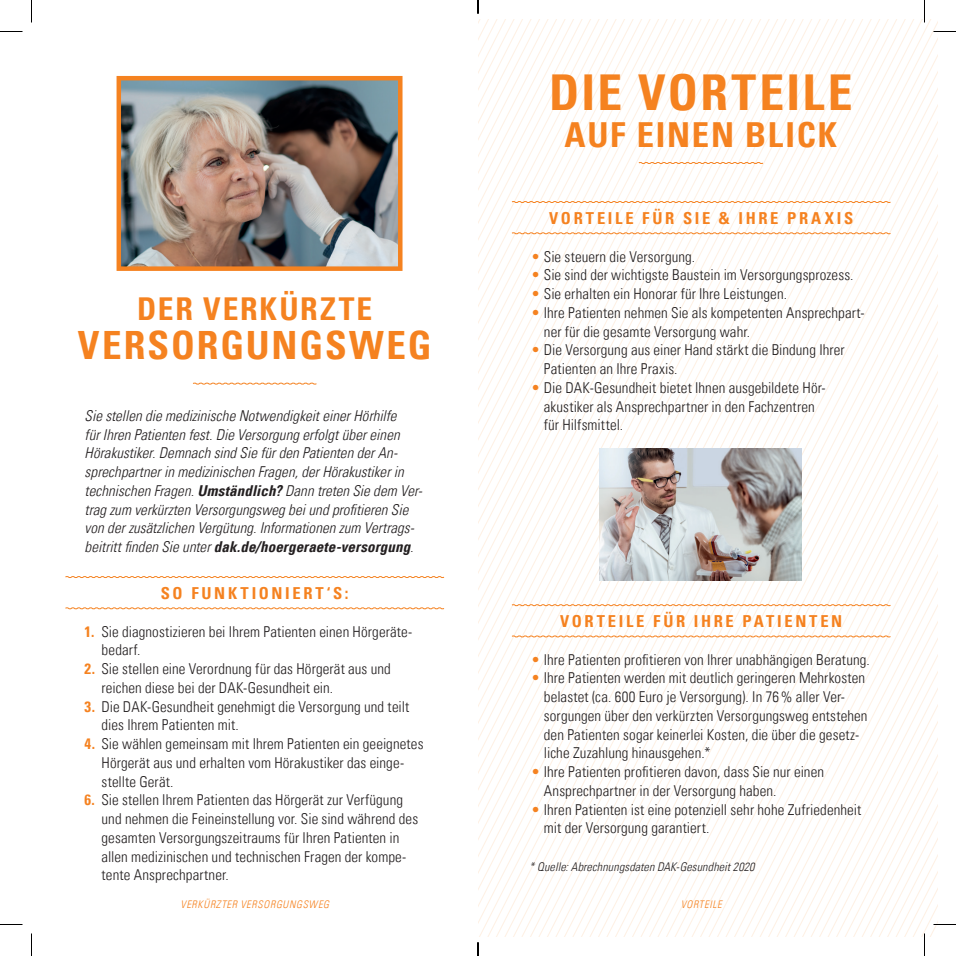
<style>
.page{position:relative;width:956px;height:956px;background:#fff}
.page>*{position:absolute;margin:0;border:0;box-sizing:border-box;transform-origin:0 0}
.t1{font:49.5px "Univers Com 67 Bold Cond";letter-spacing:.045em;color:#f58220}
.t2{font:39px "Univers Com 67 Bold Cond";letter-spacing:.05em;color:#f58220}
.t3{font:34.5px "Univers Com 67 Bold Cond";letter-spacing:.05em;color:#f58220}
.t4{font:31.5px "Univers Com 67 Bold Cond";letter-spacing:.065em;color:#f58220}
.t5{font:16.5px "Univers Com 67 Bold Cond";letter-spacing:.16em;color:#f58220}
.t6{font:15px/18.8px "Univers Com 47 Light Cond";letter-spacing:.005em;color:#231f20}
.t7{font:15px/18.8px "Univers Com 47 Light Cond Obl";letter-spacing:.005em;color:#231f20}
.t8{font:15px "Univers Com 67 Bold Cond Obl";letter-spacing:.01em;color:#231f20}
.t9{font:12px "Univers Com 47 Light Cond Obl";letter-spacing:.015em;color:#231f20}
.t10{font:10.5px "Univers Com 47 Light Cond Obl";letter-spacing:.06em;color:#f58220}
.s1{font-family:"Univers Com 67 Bold Cond Obl"}
.s2{font-family:"Univers Com 47 Light Cond Obl"}
.s3{font-family:"Univers Com 67 Bold Cond";color:#f58220}
.s4{color:#f58220}
</style>
<div class="page">
<svg style="left:574px;top:19px;width:9px;height:918px"></svg>
<svg style="left:591px;top:19px;width:9px;height:918px"></svg>
<svg style="left:625px;top:19px;width:9px;height:918px"></svg>
<svg style="left:642px;top:19px;width:9px;height:918px"></svg>
<svg style="left:659px;top:19px;width:9px;height:918px"></svg>
<svg style="left:668px;top:19px;width:8px;height:918px"></svg>
<svg style="left:676px;top:19px;width:9px;height:918px"></svg>
<svg style="left:685px;top:19px;width:8px;height:918px"></svg>
<svg style="left:693px;top:19px;width:9px;height:918px"></svg>
<svg style="left:702px;top:19px;width:8px;height:918px"></svg>
<svg style="left:710px;top:19px;width:9px;height:918px"></svg>
<svg style="left:719px;top:19px;width:8px;height:918px"></svg>
<svg style="left:727px;top:19px;width:9px;height:918px"></svg>
<svg style="left:736px;top:19px;width:8px;height:918px"></svg>
<svg style="left:744px;top:19px;width:9px;height:918px"></svg>
<svg style="left:753px;top:19px;width:8px;height:918px"></svg>
<svg style="left:761px;top:19px;width:9px;height:918px"></svg>
<svg style="left:770px;top:19px;width:8px;height:918px"></svg>
<svg style="left:778px;top:19px;width:9px;height:918px"></svg>
<svg style="left:787px;top:19px;width:8px;height:918px"></svg>
<svg style="left:795px;top:19px;width:9px;height:918px"></svg>
<svg style="left:804px;top:19px;width:8px;height:918px"></svg>
<svg style="left:812px;top:19px;width:9px;height:918px"></svg>
<svg style="left:821px;top:19px;width:8px;height:918px"></svg>
<svg style="left:829px;top:19px;width:9px;height:918px"></svg>
<svg style="left:838px;top:19px;width:8px;height:918px"></svg>
<svg style="left:846px;top:19px;width:9px;height:918px"></svg>
<svg style="left:855px;top:19px;width:8px;height:918px"></svg>
<svg style="left:863px;top:19px;width:9px;height:918px"></svg>
<svg style="left:872px;top:19px;width:8px;height:918px"></svg>
<svg style="left:880px;top:19px;width:9px;height:918px"></svg>
<svg style="left:889px;top:19px;width:8px;height:918px"></svg>
<svg style="left:897px;top:19px;width:9px;height:918px"></svg>
<img style="left:122px;top:81px;width:275px;height:185px">
<div style="left:117px;top:76px;width:285px;height:195px;border:4px solid #f58220"></div>
<img style="left:599px;top:448px;width:202px;height:132px">
<svg style="left:193px;top:382px;width:124px;height:3px"></svg>
<svg style="left:65px;top:576px;width:380px;height:2px"></svg>
<svg style="left:65px;top:607px;width:380px;height:3px"></svg>
<svg style="left:638px;top:162px;width:125px;height:2px"></svg>
<svg style="left:511px;top:201px;width:380px;height:2px"></svg>
<svg style="left:511px;top:232px;width:380px;height:3px"></svg>
<svg style="left:511px;top:604px;width:380px;height:2px"></svg>
<svg style="left:511px;top:635px;width:380px;height:3px"></svg>
<svg style="left:0;top:31px;width:22px;height:1px"></svg>
<svg style="left:0;top:924px;width:22px;height:1px"></svg>
<svg style="left:31px;top:0;width:1px;height:23px"></svg>
<svg style="left:31px;top:933px;width:1px;height:23px"></svg>
<svg style="left:906px;top:0;width:50px;height:956px"></svg>
<svg style="left:477px;top:0;width:2px;height:14px"></svg>
<svg style="left:477px;top:942px;width:2px;height:14px"></svg>
<h3 class="t4" style="left:137px;top:289px;width:237px">DER VERKÜRZTE</h3>
<h2 class="t2" style="left:78px;top:322px;width:355px">VERSORGUNGSWEG</h2>
<p class="t7" style="left:85px;top:406px;width:339px">Sie stellen die medizinische Notwendigkeit einer Hörhilfe<br>für Ihren Patienten fest. Die Versorgung erfolgt über einen Hörakustiker. Demnach sind Sie für den Patienten der An&shy;sprechpartner in medizinischen Fragen, der Hörakustiker in technischen Fragen. <span class="s1">Umständlich?</span> Dann treten Sie dem Ver&shy;trag zum verkürzten Versorgungsweg bei und profitieren Sie von der zusätzlichen Vergütung. Informationen zum Vertrags-</p>
<p class="t8" style="left:85px;top:538px;width:330px"><span class="s2">beitritt finden Sie unter</span> dak.de/hoergeraete-versorgung<span class="s2">.</span></p>
<p class="t5" style="left:161px;top:583px;width:189px">SO FUNKTIONIERT‘S:</p>
<p class="t6" style="left:102px;top:622px;width:312px;text-indent:-17px"><span class="s3">1.</span> Sie diagnostizieren bei Ihrem Patienten einen Hörgeräte&shy;bedarf.</p>
<p class="t6" style="left:102px;top:659px;width:291px;text-indent:-17px"><span class="s3">2.</span> Sie stellen eine Verordnung für das Hörgerät aus und reichen diese bei der DAK-Gesundheit ein.</p>
<p class="t6" style="left:102px;top:697px;width:309px;text-indent:-17px"><span class="s3">3.</span> Die DAK-Gesundheit genehmigt die Versorgung und teilt dies Ihrem Patienten mit.</p>
<p class="t6" style="left:102px;top:734px;width:323px;text-indent:-17px"><span class="s3">4.</span> Sie wählen gemeinsam mit Ihrem Patienten ein geeignetes<br>Hörgerät aus und erhalten vom Hörakustiker das einge&shy;stellte Gerät.</p>
<p class="t6" style="left:102px;top:791px;width:318px;text-indent:-17px"><span class="s3">6.</span> Sie stellen Ihrem Patienten das Hörgerät zur Verfügung und nehmen die Feineinstellung vor. Sie sind während des gesamten Versorgungszeitraums für Ihren Patienten in allen medizinischen und technischen Fragen der kompe&shy;tente Ansprechpartner.</p>
<h1 class="t1" style="left:549px;top:62px;width:305px">DIE VORTEILE</h1>
<h3 class="t3" style="left:565px;top:114px;width:274px">AUF EINEN BLICK</h3>
<p class="t5" style="left:549px;top:208px;width:306px">VORTEILE FÜR SIE &amp; IHRE PRAXIS</p>
<p class="t6" style="left:531px;top:247px;width:166px"><span class="s4">•</span> Sie steuern die Versorgung.</p>
<p class="t6" style="left:531px;top:266px;width:324px"><span class="s4">•</span> Sie sind der wichtigste Baustein im Versorgungsprozess.</p>
<p class="t6" style="left:531px;top:284px;width:257px"><span class="s4">•</span> Sie erhalten ein Honorar für Ihre Leistungen.</p>
<p class="t6" style="left:544px;top:303px;width:322px;text-indent:-13px"><span class="s4">•</span> Ihre Patienten nehmen Sie als kompetenten Ansprechpart&shy;ner für die gesamte Versorgung wahr.</p>
<p class="t6" style="left:544px;top:341px;width:302px;text-indent:-13px"><span class="s4">•</span> Die Versorgung aus einer Hand stärkt die Bindung Ihrer<br>Patienten an Ihre Praxis.</p>
<p class="t6" style="left:544px;top:378px;width:283px;text-indent:-13px"><span class="s4">•</span> Die DAK-Gesundheit bietet Ihnen ausgebildete Hör&shy;akustiker als Ansprechpartner in den Fachzentren für Hilfsmittel.</p>
<p class="t5" style="left:560px;top:611px;width:284px">VORTEILE FÜR IHRE PATIENTEN</p>
<p class="t6" style="left:531px;top:650px;width:340px"><span class="s4">•</span> Ihre Patienten profitieren von Ihrer unabhängigen Beratung.</p>
<p class="t6" style="left:544px;top:669px;width:325px;text-indent:-13px"><span class="s4">•</span> Ihre Patienten werden mit deutlich geringeren Mehrkosten belastet (ca. 600 Euro je Versorgung). In 76% aller Ver&shy;sorgungen über den verkürzten Versorgungsweg entstehen den Patienten sogar keinerlei Kosten, die über die gesetz&shy;liche Zuzahlung hinausgehen.*</p>
<p class="t6" style="left:544px;top:762px;width:282px;text-indent:-13px"><span class="s4">•</span> Ihre Patienten profitieren davon, dass Sie nur einen<br>Ansprechpartner in der Versorgung haben.</p>
<p class="t6" style="left:544px;top:800px;width:319px;text-indent:-13px"><span class="s4">•</span> Ihren Patienten ist eine potenziell sehr hohe Zufriedenheit mit der Versorgung garantiert.</p>
<p class="t9" style="left:529px;top:859px;width:227px">* Quelle: Abrechnungsdaten DAK-Gesundheit 2020</p>
<p class="t10" style="left:180px;top:898px;width:150px">VERKÜRZTER VERSORGUNGSWEG</p>
<p class="t10" style="left:681px;top:898px;width:43px">VORTEILE</p>
</div>
